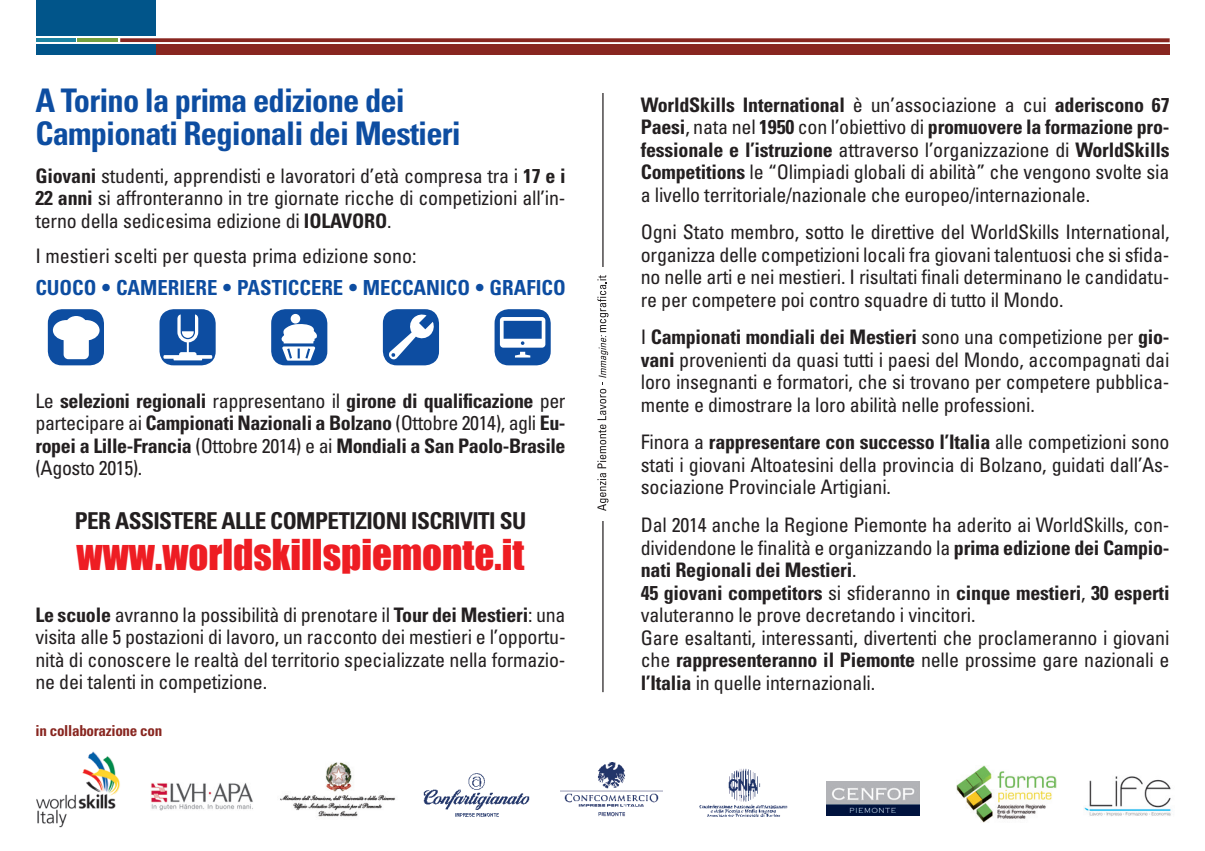
<style>
.page{position:relative;width:1205px;height:851px;background:#fff}
.page>*{position:absolute;margin:0;border:0;box-sizing:border-box;transform-origin:0 0}
.t1{font:39px "Impact";color:#ee1d23}
.t2{font:700 condensed 32.5px/32.5px "Univers";letter-spacing:-.025em;color:#0d4da1}
.t3{font:700 condensed 23.25px "Univers";letter-spacing:-.025em;color:#231f20}
.t4{font:700 condensed 20.75px "Univers";color:#0d4da1}
.t5{font:condensed 20px/22.5px "Univers";letter-spacing:-.01em;color:#231f20;text-align:justify}
.t6{font:700 condensed 20px/22.5px "Univers";letter-spacing:-.02em;color:#231f20;text-align:justify}
.t7{font:700 condensed 15px "Univers";letter-spacing:-.02em;color:#882620}
.s1{font-weight:700}
.s2{font-weight:400}
</style>
<div class="page">
<div style="left:36px;top:44px;width:1133px;height:11px;background:#882620"></div>
<div style="left:36px;top:44px;width:120px;height:11px;background:#01558a"></div>
<div style="left:36px;top:0;width:120px;height:36px;background:#01558a"></div>
<hr style="left:36px;top:38px;width:40px;height:4px;background:#1d84a1">
<hr style="left:78px;top:38px;width:40px;height:4px;background:#74a03f">
<svg style="left:120px;top:38px;width:1049px;height:4px;background:#903630"></svg>
<hr style="left:602px;top:93px;width:1px;height:599px;background:#231f20">
<div style="left:592px;top:267px;width:21px;height:253px;background:#fff"></div>
<svg style="left:597px;top:275px;width:11px;height:236px"></svg>
<img style="left:561px;top:762px;width:102px;height:54px">
<img style="left:423px;top:773px;width:107px;height:44px">
<img style="left:827px;top:781px;width:92px;height:34px">
<img style="left:956px;top:765px;width:100px;height:57px">
<img style="left:1084px;top:776px;width:87px;height:39px">
<img style="left:699px;top:768px;width:89px;height:49px">
<img style="left:151px;top:783px;width:102px;height:27px">
<img style="left:36px;top:751px;width:84px;height:77px">
<img style="left:280px;top:762px;width:116px;height:55px">
<div style="left:48px;top:309px;width:56px;height:56px;background:#0d4da1;border-radius:14px"></div>
<svg style="left:53px;top:316px;width:47px;height:43px"></svg>
<div style="left:159px;top:309px;width:57px;height:56px;background:#0d4da1;border-radius:14px"></div>
<svg style="left:163px;top:314px;width:49px;height:46px"></svg>
<div style="left:271px;top:309px;width:56px;height:56px;background:#0d4da1;border-radius:14px"></div>
<svg style="left:281px;top:314px;width:36px;height:46px"></svg>
<div style="left:383px;top:309px;width:56px;height:56px;background:#0d4da1;border-radius:14px"></div>
<svg style="left:389px;top:314px;width:45px;height:46px"></svg>
<div style="left:494px;top:309px;width:57px;height:56px;background:#0d4da1;border-radius:14px"></div>
<svg style="left:500px;top:317px;width:45px;height:40px"></svg>
<h2 class="t2" style="left:35px;top:84px;width:427px">A Torino la prima edizione dei<br>Campionati Regionali dei Mestieri</h2>
<p class="t5" style="left:35px;top:164px;width:532px"><span class="s1">Giovani</span> studenti, apprendisti e lavoratori d’età compresa tra i <span class="s1">17 e i 22 anni</span> si affronteranno in tre giornate ricche di competizioni all’in&shy;terno della sedicesima edizione di <span class="s1">IOLAVORO</span>.</p>
<p class="t5" style="left:35px;top:244px;width:383px">I mestieri scelti per questa prima edizione sono:</p>
<p class="t4" style="left:35px;top:275px;width:532px">CUOCO • CAMERIERE • PASTICCERE • MECCANICO • GRAFICO</p>
<p class="t6" style="left:35px;top:389px;width:532px"><span class="s2">Le</span> selezioni regionali <span class="s2">rappresentano il</span> girone di qualificazione <span class="s2">per partecipare ai</span> Campionati Nazionali a Bolzano <span class="s2">(Ottobre 2014), agli</span> Eu&shy;ropei a Lille-Francia <span class="s2">(Ottobre 2014) e ai</span> Mondiali a San Paolo-Brasile <span class="s2">(Agosto 2015).</span></p>
<p class="t3" style="left:75px;top:506px;width:453px">PER ASSISTERE ALLE COMPETIZIONI ISCRIVITI SU</p>
<h1 class="t1" style="left:77px;top:524px;width:449px">www.worldskillspiemonte.it</h1>
<p class="t5" style="left:35px;top:603px;width:532px"><span class="s1">Le scuole</span> avranno la possibilità di prenotare il <span class="s1">Tour dei Mestieri</span>: una visita alle 5 postazioni di lavoro, un racconto dei mestieri e l’opportu&shy;nità di conoscere le realtà del territorio specializzate nella formazio&shy;ne dei talenti in competizione.</p>
<p class="t7" style="left:36px;top:721px;width:128px">in collaborazione con</p>
<p class="t5" style="left:641px;top:93px;width:530px"><span class="s1">WorldSkills International</span> è un’associazione a cui <span class="s1">aderiscono 67<br>Paesi</span>, nata nel <span class="s1">1950</span> con l’obiettivo di <span class="s1">promuovere la formazione pro&shy;fessionale e l’istruzione</span> attraverso l’organizzazione di <span class="s1">WorldSkills Competitions</span> le “Olimpiadi globali di abilità” che vengono svolte sia a livello territoriale/nazionale che europeo/internazionale.</p>
<p class="t5" style="left:641px;top:220px;width:530px">Ogni Stato membro, sotto le direttive del WorldSkills International, organizza delle competizioni locali fra giovani talentuosi che si sfida&shy;no nelle arti e nei mestieri. I risultati finali determinano le candidatu&shy;re per competere poi contro squadre di tutto il Mondo.</p>
<p class="t5" style="left:641px;top:325px;width:530px">I <span class="s1">Campionati mondiali dei Mestieri</span> sono una competizione per <span class="s1">gio&shy;vani</span> provenienti da quasi tutti i paesi del Mondo, accompagnati dai loro insegnanti e formatori, che si trovano per competere pubblica&shy;mente e dimostrare la loro abilità nelle professioni.</p>
<p class="t5" style="left:641px;top:430px;width:530px">Finora a <span class="s1">rappresentare con successo l’Italia</span> alle competizioni sono stati i giovani Altoatesini della provincia di Bolzano, guidati dall’As&shy;sociazione Provinciale Artigiani.</p>
<p class="t5" style="left:641px;top:513px;width:530px;text-align:left">Dal 2014 anche la Regione Piemonte ha aderito ai WorldSkills, con&shy;dividendone le finalità e organizzando la <span class="s1">prima edizione dei Campio&shy;nati Regionali dei Mestieri</span>.<br><span class="s1">45 giovani competitors</span> si sfideranno in <span class="s1">cinque mestieri</span>, <span class="s1">30 esperti </span>valuteranno le prove decretando i vincitori.<br>Gare esaltanti, interessanti, divertenti che proclameranno i giovani che <span class="s1">rappresenteranno il Piemonte</span> nelle prossime gare nazionali e <span class="s1">l’Italia</span> in quelle internazionali.</p>
</div>
